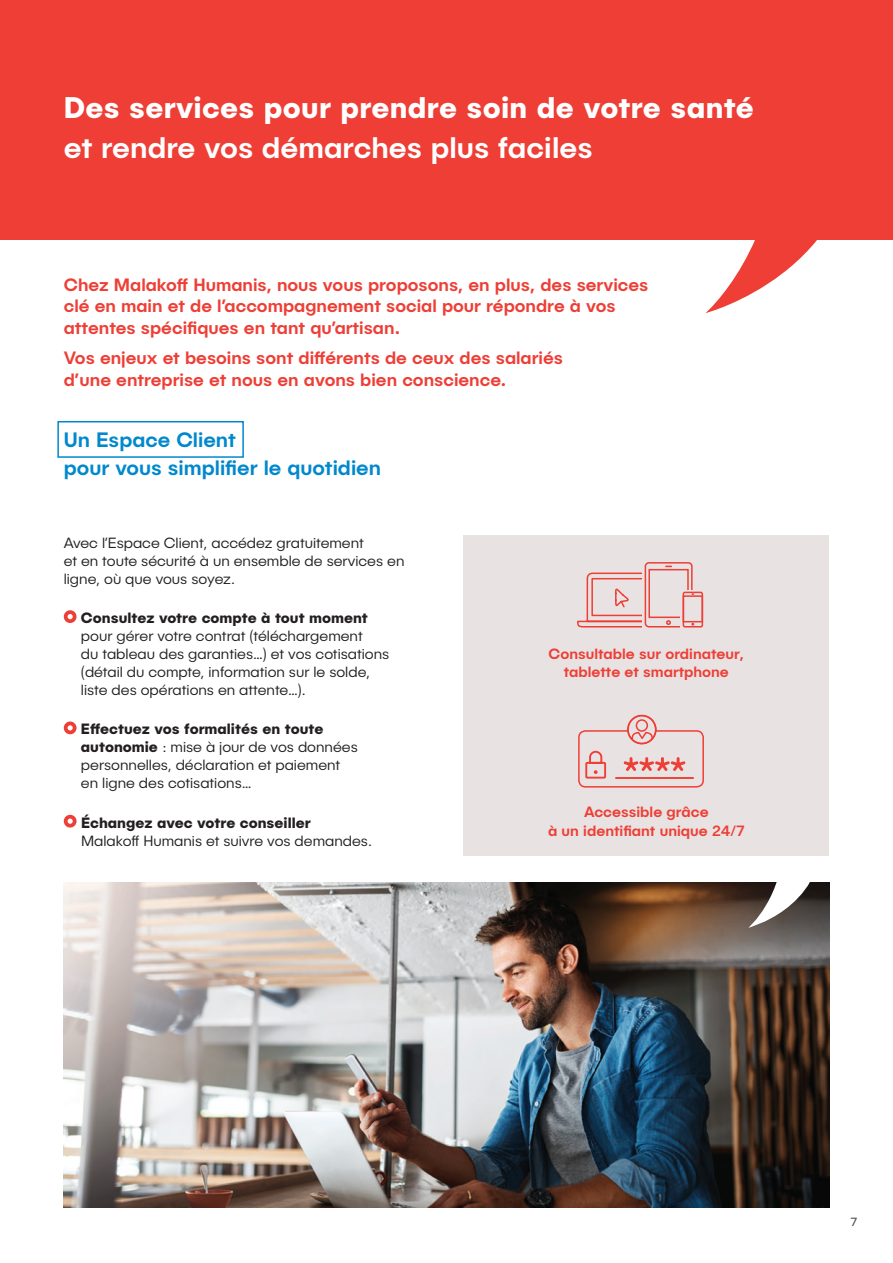
<style>
.page{position:relative;width:893px;height:1263px;background:#fff}
.page>*{position:absolute;margin:0;border:0;box-sizing:border-box;transform-origin:0 0}
.t1{font:700 30px "Publica Sans";letter-spacing:.01em;color:#fff}
.t2{font:500 30px "Publica Sans";color:#fff}
.t3{font:500 21px/28.5px "Publica Sans";color:#0088cd}
.t4{font:500 18px/21.6px "Publica Sans";color:#ee3e35}
.t5{font:300 15px/18px "Publica Sans";color:#231f20}
.t6{font:500 15px/18px "Publica Sans";color:#ee3e35;text-align:center}
.t7{font:700 15px "Publica Sans";color:#231f20}
.t8{font:12px "Publica Sans";color:#4b4c4d}
.s1{font-weight:700}
</style>
<div class="page">
<div style="left:64px;top:610px;width:13px;height:13px;border:4px solid #ee3e35;border-radius:50%"></div>
<div style="left:64px;top:721px;width:13px;height:13px;border:4px solid #ee3e35;border-radius:50%"></div>
<div style="left:64px;top:815px;width:13px;height:12px;border:4px solid #ee3e35;border-radius:50%"></div>
<img style="left:64px;top:882px;width:765px;height:326px">
<svg style="left:748px;top:882px;width:74px;height:46px"></svg>
<div style="left:463px;top:536px;width:366px;height:320px;background:#e8e2e2"></div>
<div style="left:645px;top:562px;width:48px;height:65px;border:2px solid #ee3e35;border-radius:3px"></div>
<svg style="left:577px;top:566px;width:94px;height:62px"></svg>
<div style="left:648px;top:569px;width:41px;height:49px;border:2px solid #ee3e35"></div>
<div style="left:681px;top:590px;width:24px;height:40px;background:linear-gradient(to right,#e8e2e2,#e8e2e2)"></div>
<div style="left:683px;top:592px;width:20px;height:35px;border:2px solid #ee3e35;border-radius:2px"></div>
<svg style="left:682px;top:593px;width:22px;height:33px"></svg>
<div style="left:578px;top:730px;width:126px;height:57px;border:2px solid #ee3e35;border-radius:7px"></div>
<svg style="left:584px;top:714px;width:111px;height:65px"></svg>
<div style="left:57px;top:421px;width:187px;height:37px;border:2px solid #0088cd"></div>
<svg style="left:705px;top:240px;width:112px;height:73px"></svg>
<div style="left:0;top:0;width:893px;height:240px;background:#ee3e35"></div>
<h1 class="t1" style="left:64px;top:87px;width:692px">Des services pour prendre soin de votre santé</h1>
<h1 class="t2" style="left:64px;top:128px;width:530px">et rendre vos démarches plus faciles</h1>
<p class="t4" style="left:64px;top:273px;width:586px">Chez Malakoff Humanis, nous vous proposons, en plus, des services clé en main et de l’accompagnement social pour répondre à vos attentes spécifiques en tant qu’artisan.</p>
<p class="t4" style="left:64px;top:346px;width:501px">Vos enjeux et besoins sont différents de ceux des salariés d’une entreprise et nous en avons bien conscience.</p>
<h2 class="t3" style="left:64px;top:424px;width:319px">Un Espace Client<br>pour vous simplifier le quotidien</h2>
<p class="t5" style="left:64px;top:533px;width:342px">Avec l’Espace Client, accédez gratuitement<br>et en toute sécurité à un ensemble de services en ligne, où que vous soyez.</p>
<p class="t7" style="left:81px;top:608px;width:288px">Consultez votre compte à tout moment</p>
<p class="t5" style="left:81px;top:626px;width:310px">pour gérer votre contrat (téléchargement<br>du tableau des garanties…) et vos cotisations (détail du compte, information sur le solde, liste des opérations en attente…).</p>
<p class="t5" style="left:81px;top:720px;width:278px"><span class="s1">Effectuez vos formalités en toute autonomie</span> : mise à jour de vos données personnelles, déclaration et paiement en ligne des cotisations…</p>
<p class="t7" style="left:81px;top:812px;width:231px">Échangez avec votre conseiller</p>
<p class="t5" style="left:81px;top:831px;width:292px">Malakoff Humanis et suivre vos demandes.</p>
<p class="t6" style="left:549px;top:644px;width:197px">Consultable sur ordinateur, tablette et smartphone</p>
<p class="t6" style="left:548px;top:803px;width:198px">Accessible grâce<br>à un identifiant unique 24/7</p>
<p class="t8" style="left:850px;top:1214px;width:8px">7</p>
</div>
